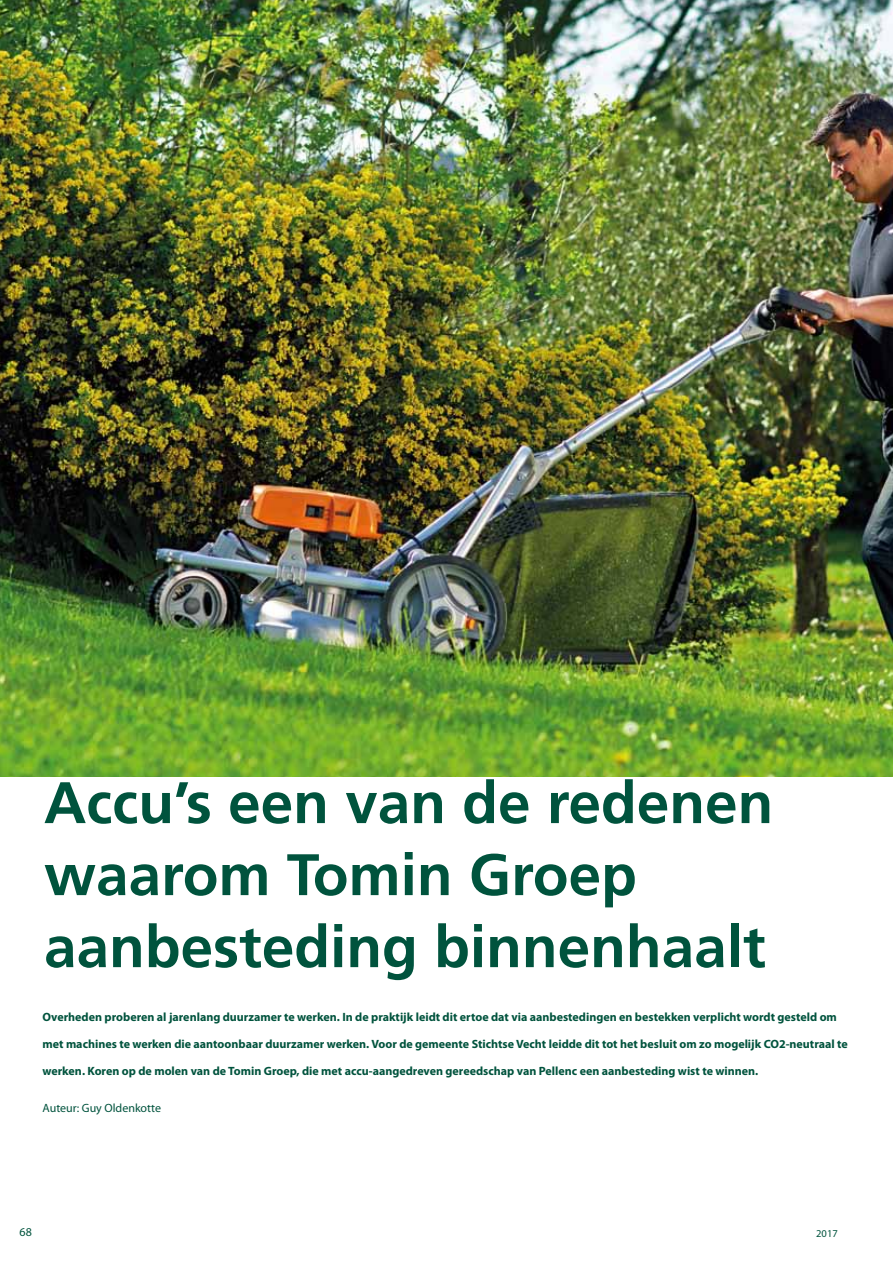
<style>
.page{position:relative;width:893px;height:1263px;background:#fff}
.page>*{position:absolute;margin:0;border:0;box-sizing:border-box;transform-origin:0 0}
.t1{font:700 58.5px/72px "Frutiger";color:#00533d}
.t2{font:700 12px "Myriad Pro";color:#00533d}
.t3{font:12px "Myriad Pro";color:#00533d}
.t4{font:10.5px "Myriad Pro";color:#00533d}
</style>
<div class="page">
<img style="left:0;top:0;width:893px;height:776px">
<h1 class="t1" style="left:44px;top:766px;width:731px">Accu’s een van de redenen waarom Tomin Groep aanbesteding binnenhaalt</h1>
<p class="t2" style="left:43px;top:1009px;width:796px">Overheden proberen al jarenlang duurzamer te werken. In de praktijk leidt dit ertoe dat via aanbestedingen en bestekken verplicht wordt gesteld om</p>
<p class="t2" style="left:43px;top:1036px;width:807px">met machines te werken die aantoonbaar duurzamer werken. Voor de gemeente Stichtse Vecht leidde dit tot het besluit om zo mogelijk CO2-neutraal te</p>
<p class="t2" style="left:43px;top:1063px;width:717px">werken. Koren op de molen van de Tomin Groep, die met accu-aangedreven gereedschap van Pellenc een aanbesteding wist te winnen.</p>
<p class="t3" style="left:43px;top:1100px;width:120px">Auteur: Guy Oldenkotte</p>
<p class="t3" style="left:20px;top:1224px;width:14px">68</p>
<p class="t4" style="left:816px;top:1227px;width:23px">2017</p>
</div>
